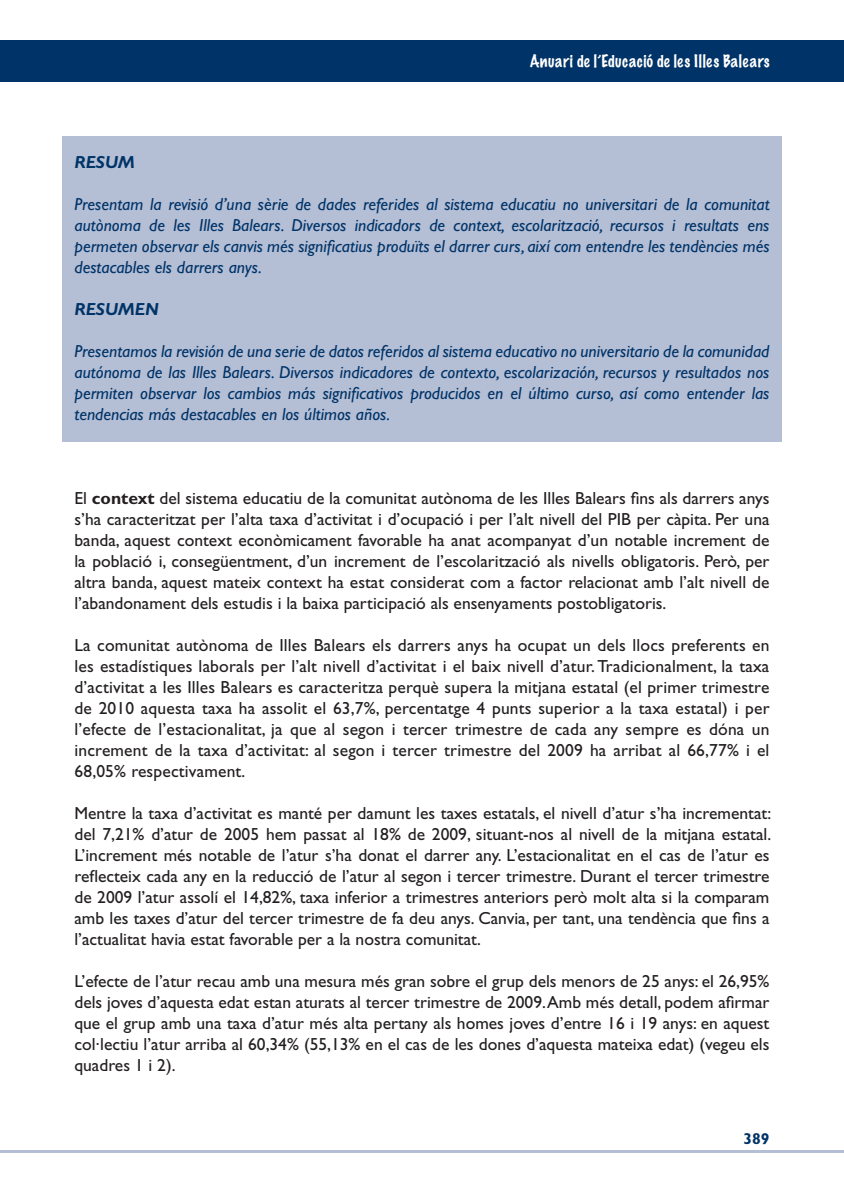
<style>
.page{position:relative;width:844px;height:1191px;background:#fff}
.page>*{position:absolute;margin:0;border:0;box-sizing:border-box;transform-origin:0 0}
.t1{font:17.5px/21px "Gill Sans Std";color:#231f20;text-align:justify}
.t2{font:italic 17.5px/21px "Gill Sans Std";color:#003367;text-align:justify}
.t3{font:italic 700 17.5px "Gill Sans Std";color:#003367}
.t4{font:100 15.75px "Marker Felt";letter-spacing:.03em;color:#fff}
.t5{font:700 15.75px "Gill Sans";color:#003367}
.s1{font-weight:700}
</style>
<div class="page">
<div style="left:0;top:40px;width:843px;height:42px;background:#003367"></div>
<hr style="left:0;top:1150px;width:843px;height:2px;background:#b4bed5">
<div style="left:62px;top:136px;width:719px;height:305px;background:#b4bed5"></div>
<p class="t4" style="left:529px;top:50px;width:241px">Anuari de l’Educació de les Illes Balears</p>
<p class="t3" style="left:74px;top:152px;width:62px">RESUM</p>
<p class="t2" style="left:74px;top:194px;width:696px">Presentam la revisió d’una sèrie de dades referides al sistema educatiu no universitari de la comunitat autònoma de les Illes Balears. Diversos indicadors de context, escolarització, recursos i resultats ens permeten observar els canvis més significatius produïts el darrer curs, així com entendre les tendències més destacables els darrers anys.</p>
<p class="t3" style="left:74px;top:299px;width:86px">RESUMEN</p>
<p class="t2" style="left:74px;top:341px;width:696px">Presentamos la revisión de una serie de datos referidos al sistema educativo no universitario de la comunidad autónoma de las Illes Balears. Diversos indicadores de contexto, escolarización, recursos y resultados nos permiten observar los cambios más significativos producidos en el último curso, así como entender las tendencias más destacables en los últimos años.</p>
<p class="t1" style="left:74px;top:488px;width:696px">El <span class="s1">context</span> del sistema educatiu de la comunitat autònoma de les Illes Balears fins als darrers anys s’ha caracteritzat per l’alta taxa d’activitat i d’ocupació i per l’alt nivell del PIB per càpita. Per una banda, aquest context econòmicament favorable ha anat acompanyat d’un notable increment de la població i, consegüentment, d’un increment de l’escolarització als nivells obligatoris. Però, per altra banda, aquest mateix context ha estat considerat com a factor relacionat amb l’alt nivell de l’abandonament dels estudis i la baixa participació als ensenyaments postobligatoris.</p>
<p class="t1" style="left:74px;top:635px;width:696px">La comunitat autònoma de Illes Balears els darrers anys ha ocupat un dels llocs preferents en les estadístiques laborals per l’alt nivell d’activitat i el baix nivell d’atur. Tradicionalment, la taxa d’activitat a les Illes Balears es caracteritza perquè supera la mitjana estatal (el primer trimestre de 2010 aquesta taxa ha assolit el 63,7%, percentatge 4 punts superior a la taxa estatal) i per l’efecte de l’estacionalitat, ja que al segon i tercer trimestre de cada any sempre es dóna un increment de la taxa d’activitat: al segon i tercer trimestre del 2009 ha arribat al 66,77% i el 68,05% respectivament.</p>
<p class="t1" style="left:74px;top:803px;width:698px">Mentre la taxa d’activitat es manté per damunt les taxes estatals, el nivell d’atur s’ha incrementat: del 7,21% d’atur de 2005 hem passat al 18% de 2009, situant-nos al nivell de la mitjana estatal.<br>L’increment més notable de l’atur s’ha donat el darrer any. L’estacionalitat en el cas de l’atur es reflecteix cada any en la reducció de l’atur al segon i tercer trimestre. Durant el tercer trimestre de 2009 l’atur assolí el 14,82%, taxa inferior a trimestres anteriors però molt alta si la comparam amb les taxes d’atur del tercer trimestre de fa deu anys. Canvia, per tant, una tendència que fins a l’actualitat havia estat favorable per a la nostra comunitat.</p>
<p class="t1" style="left:74px;top:971px;width:696px">L’efecte de l’atur recau amb una mesura més gran sobre el grup dels menors de 25 anys: el 26,95% dels joves d’aquesta edat estan aturats al tercer trimestre de 2009. Amb més detall, podem afirmar que el grup amb una taxa d’atur més alta pertany als homes joves d’entre 16 i 19 anys: en aquest col·lectiu l’atur arriba al 60,34% (55,13% en el cas de les dones d’aquesta mateixa edat) (vegeu els quadres 1 i 2).</p>
<p class="t5" style="left:743px;top:1129px;width:28px">389</p>
</div>
